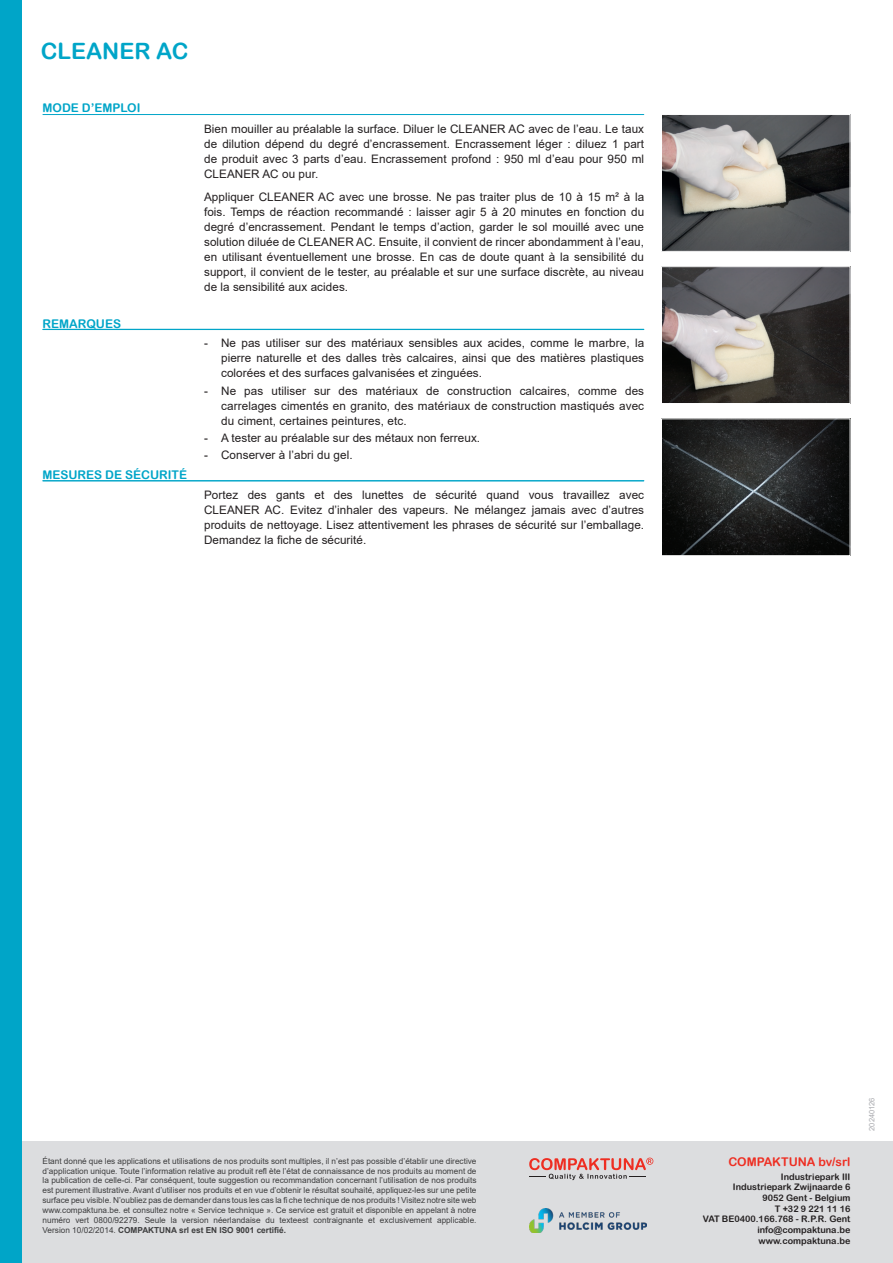
<style>
.page{position:relative;width:893px;height:1263px;background:#fff}
.page>*{position:absolute;margin:0;border:0;box-sizing:border-box;transform-origin:0 0}
.Productnaam_p_2{font:22.5px "Arial Rounded MT Bold";color:#00a5c8}
.t1{font:12px "Arial Rounded MT Bold";color:#00a5c8}
.t2{font:12px "Arial Rounded MT Bold";color:#ee2e22}
.t3{font:11.7px/15px "Arial";letter-spacing:.005em;color:#231f20;text-align:justify}
.t4{font:9px "Arial Rounded MT Bold";color:#231f20}
.t5{font:8.25px/9.9px "Arial";color:#3e3e3f;text-align:justify}
.t6{font:7.5px "Arial";color:#a8a9ad}
.s1{font-weight:700}
</style>
<div class="page">
<div style="left:0;top:1142px;width:893px;height:121px;background:#dcdddf"></div>
<img style="left:529px;top:1208px;width:117px;height:25px">
<svg style="left:529px;top:1157px;width:124px;height:23px"></svg>
<div style="left:0;top:0;width:21px;height:1263px;background:#00a5c8"></div>
<hr style="left:43px;top:329px;width:601px;height:1px;background:#00a5c8">
<hr style="left:43px;top:480px;width:601px;height:1px;background:#00a5c8">
<hr style="left:43px;top:114px;width:601px;height:1px;background:#00a5c8">
<img style="left:663px;top:116px;width:185px;height:134px">
<div style="left:661px;top:114px;width:189px;height:138px;border:1px solid #fff"></div>
<img style="left:663px;top:268px;width:185px;height:134px">
<div style="left:661px;top:266px;width:189px;height:138px;border:1px solid #fff"></div>
<img style="left:663px;top:420px;width:185px;height:134px">
<div style="left:661px;top:418px;width:189px;height:138px;border:1px solid #fff"></div>
<p class="Productnaam_p_2" style="left:41px;top:37px;width:149px">CLEANER AC</p>
<p class="t1" style="left:43px;top:101px;width:99px">MODE D’EMPLOI</p>
<p class="t1" style="left:43px;top:316px;width:80px">REMARQUES</p>
<p class="t1" style="left:43px;top:468px;width:146px">MESURES DE SÉCURITÉ</p>
<p class="t3" style="left:204px;top:121px;width:442px">Bien mouiller au préalable la surface. Diluer le CLEANER AC avec de l’eau. Le taux de dilution dépend du degré d’encrassement. Encrassement léger : diluez 1 part de produit avec 3 parts d’eau. Encrassement profond : 950 ml d’eau pour 950 ml CLEANER AC ou pur.</p>
<p class="t3" style="left:204px;top:189px;width:442px">Appliquer CLEANER AC avec une brosse. Ne pas traiter plus de 10 à 15 m² à la fois. Temps de réaction recommandé : laisser agir 5 à 20 minutes en fonction du degré d’encrassement. Pendant le temps d’action, garder le sol mouillé avec une solution diluée de CLEANER AC. Ensuite, il convient de rincer abondamment à l’eau, en utilisant éventuellement une brosse. En cas de doute quant à la sensibilité du support, il convient de le tester, au préalable et sur une surface discrète, au niveau de la sensibilité aux acides.</p>
<p class="t3" style="left:221px;top:336px;width:425px;text-indent:-17px">- Ne pas utiliser sur des matériaux sensibles aux acides, comme le marbre, la pierre naturelle et des dalles très calcaires, ainsi que des matières plastiques colorées et des surfaces galvanisées et zinguées.</p>
<p class="t3" style="left:221px;top:383px;width:425px;text-indent:-17px">- Ne pas utiliser sur des matériaux de construction calcaires, comme des carrelages cimentés en granito, des matériaux de construction mastiqués avec du ciment, certaines peintures, etc.</p>
<p class="t3" style="left:204px;top:430px;width:278px">- A tester au préalable sur des métaux non ferreux.</p>
<p class="t3" style="left:204px;top:447px;width:150px">- Conserver à l’abri du gel.</p>
<p class="t3" style="left:204px;top:487px;width:442px">Portez des gants et des lunettes de sécurité quand vous travaillez avec CLEANER AC. Evitez d’inhaler des vapeurs. Ne mélangez jamais avec d’autres produits de nettoyage. Lisez attentivement les phrases de sécurité sur l’emballage.<br>Demandez la fiche de sécurité.</p>
<p class="t5" style="left:43px;top:1156px;width:436px">Étant donné que les applications et utilisations de nos produits sont multiples, il n’est pas possible d’établir une directive d’application unique. Toute l’information relative au produit refl ète l’état de connaissance de nos produits au moment de la publication de celle-ci. Par conséquent, toute suggestion ou recommandation concernant l’utilisation de nos produits est purement illustrative. Avant d’utiliser nos produits et en vue d’obtenir le résultat souhaité, appliquez-les sur une petite surface peu visible. N’oubliez pas de demander dans tous les cas la fi che technique de nos produits ! Visitez notre site web www.compaktuna.be. et consultez notre « Service technique ». Ce service est gratuit et disponible en appelant à notre numéro vert 0800/92279. Seule la version néerlandaise du texteest contraignante et exclusivement applicable.<br>Version 10/02/2014. <span class="s1">COMPAKTUNA srl est EN ISO 9001 certifié.</span></p>
<p class="t2" style="left:728px;top:1155px;width:124px">COMPAKTUNA bv/srl</p>
<p class="t4" style="left:781px;top:1171px;width:71px">Industriepark III</p>
<p class="t4" style="left:733px;top:1182px;width:119px">Industriepark Zwijnaarde 6</p>
<p class="t4" style="left:762px;top:1192px;width:89px">9052 Gent - Belgium</p>
<p class="t4" style="left:775px;top:1203px;width:77px">T +32 9 221 11 16</p>
<p class="t4" style="left:703px;top:1214px;width:149px">VAT BE0400.166.768 - R.P.R. Gent</p>
<p class="t4" style="left:757px;top:1224px;width:95px">info@compaktuna.be</p>
<p class="t4" style="left:758px;top:1235px;width:94px">www.compaktuna.be</p>
<p class="t6" style="left:867px;top:1131px;width:35px;rotate:-90deg">20240126</p>
</div>
